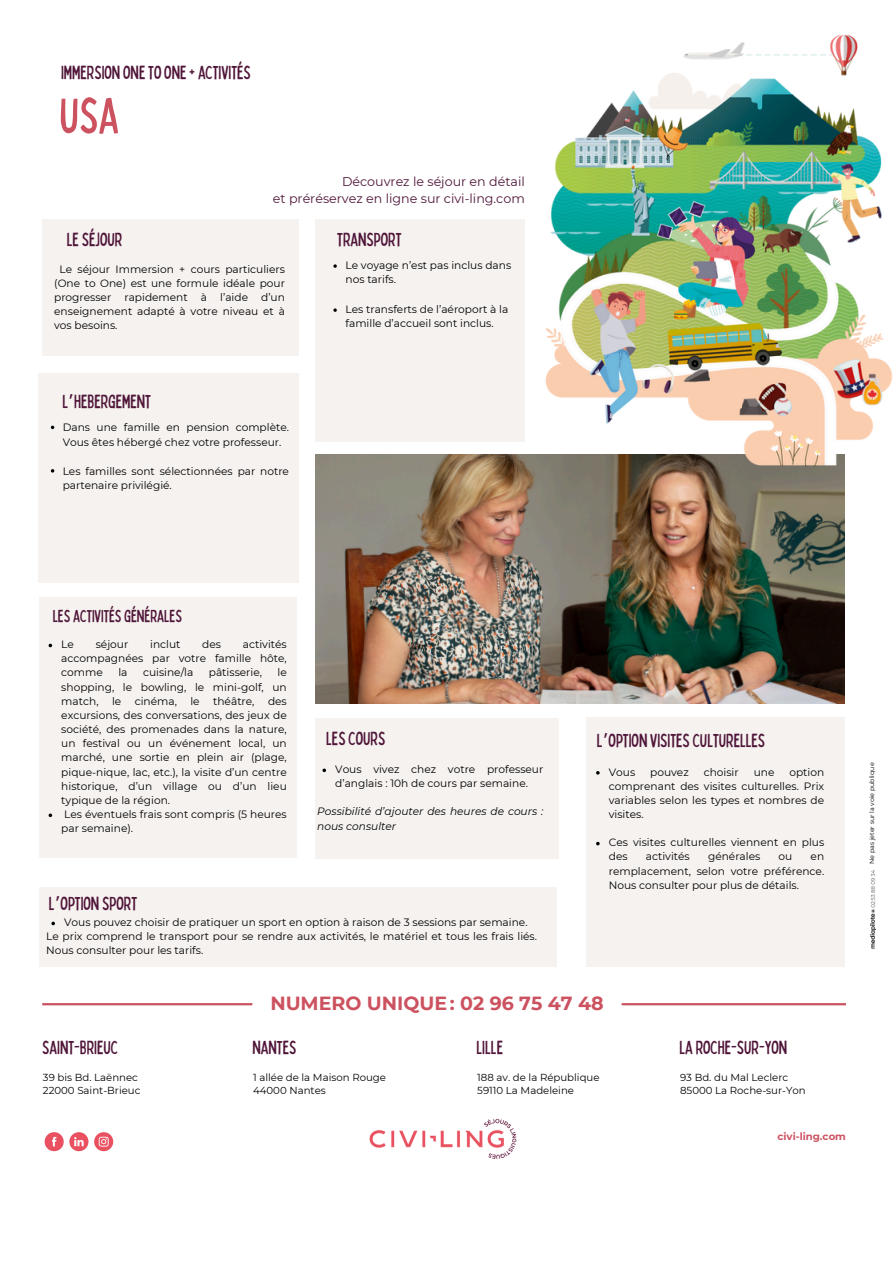
<style>
.page{position:relative;width:894px;height:1264px;background:#fff}
.page>*{position:absolute;margin:0;border:0;box-sizing:border-box;transform-origin:0 0}
.t1{font:condensed 50.55px "Bobby Jones";color:#cc5260}
.t2{font:condensed 19.05px "Bobby Jones";color:#501639}
.t3{font:700 19.05px "Montserrat";color:#cc5260}
.t4{font:condensed 18.9px "Bobby Jones";color:#501639}
.t5{font:condensed 17.4px "Bobby Jones";color:#501639}
.t6{font:12.6px/17.1px "Montserrat";color:#501639;text-align:right}
.t7{font:10.65px/14.1px "Montserrat";color:#000}
.t8{font:italic 10.65px/14.1px "Montserrat";color:#000}
.t9{font:10.2px/13.5px "Montserrat";color:#000}
.t10{font:700 10.2px "Montserrat";color:#cc5260}
.t11{font:6.3px "Montserrat";color:#000}
.s1{font-family:"Noto Sans Gurmukhi";font-stretch:normal}
</style>
<div class="page">
<img style="left:369px;top:1118px;width:148px;height:41px">
<hr style="left:42px;top:1003px;width:210px;height:2px;background:#cc5260">
<hr style="left:621px;top:1003px;width:224px;height:2px;background:#cc5260">
<img style="left:44px;top:1132px;width:70px;height:20px">
<img style="left:870px;top:870px;width:5px;height:79px">
<div style="left:42px;top:219px;width:256px;height:137px;background:#f5f2f0"></div>
<div style="left:315px;top:219px;width:209px;height:222px;background:#f5f2f0"></div>
<div style="left:39px;top:373px;width:259px;height:209px;background:#f5f2f0"></div>
<svg style="left:51px;top:425px;width:3px;height:4px"></svg>
<div style="left:315px;top:718px;width:244px;height:140px;background:#f5f2f0"></div>
<svg style="left:322px;top:768px;width:4px;height:4px"></svg>
<div style="left:39px;top:597px;width:257px;height:260px;background:#f5f2f0"></div>
<div style="left:586px;top:716px;width:258px;height:250px;background:#f5f2f0"></div>
<div style="left:39px;top:886px;width:517px;height:80px;background:#f5f2f0"></div>
<img style="left:315px;top:455px;width:529px;height:248px">
<img style="left:443px;top:34px;width:450px;height:553px">
<svg style="left:49px;top:813px;width:3px;height:4px"></svg>
<svg style="left:333px;top:264px;width:4px;height:4px"></svg>
<svg style="left:333px;top:308px;width:4px;height:4px"></svg>
<svg style="left:51px;top:921px;width:4px;height:4px"></svg>
<p class="t4" style="left:61px;top:60px;width:191px">IMMERSION ONETOONE+ ACTIVITÉS</p>
<h6 class="t1" style="left:59px;top:83px;width:61px">USA</h6>
<p class="t6" style="left:273px;top:173px;width:253px">Découvrez le séjour en détail<br>et préréservez en ligne sur civi-ling.com</p>
<p class="t2" style="left:67px;top:227px;width:57px">LE SÉJOUR</p>
<p class="t7" style="left:54px;top:262px;width:232px;text-align:justify;text-indent:5px">Le séjour Immersion + cours particuliers (One to One) est une formule idéale pour progresser rapidement à l’aide d’un enseignement adapté à votre niveau et à vos besoins.</p>
<h4 class="t2" style="left:62px;top:389px;width:90px">L<span class="s1">’</span>HEBERGEMENT</h4>
<h3 class="t7" style="left:63px;top:420px;width:228px;line-height:14.5px">Dans une famille en pension complète.<br>Vous êtes hébergé chez votre professeur.</h3>
<h6 class="t7" style="left:63px;top:463px;width:228px;line-height:14.5px">Les familles sont sélectionnées par notre partenaire privilégié.</h6>
<p class="t2" style="left:337px;top:227px;width:66px">TRANSPORT</p>
<h3 class="t7" style="left:345px;top:257px;width:167px">Le voyage n’est pas inclus dans nos tarifs.</h3>
<p class="t7" style="left:345px;top:302px;width:164px">Les transferts de l’aéroport à la famille d’accueil sont inclus.</p>
<p class="t5" style="left:53px;top:605px;width:131px">LES ACTIVITÉS GÉNÉRALES</p>
<p class="t7" style="left:61px;top:637px;width:14px">Le</p>
<p class="t7" style="left:96px;top:637px;width:34px">séjour</p>
<p class="t7" style="left:150px;top:637px;width:32px">inclut</p>
<p class="t7" style="left:202px;top:637px;width:20px">des</p>
<p class="t7" style="left:61px;top:637px;width:227px;text-align:justify;text-indent:181px">activités accompagnées par votre famille hôte, comme</p>
<p class="t7" style="left:118px;top:665px;width:11px">la</p>
<p class="t7" style="left:143px;top:665px;width:52px">cuisine/la</p>
<p class="t7" style="left:209px;top:665px;width:55px">pâtisserie,</p>
<p class="t7" style="left:61px;top:665px;width:227px;text-align:justify;text-indent:216px">le shopping, le bowling, le mini-golf, un match,</p>
<p class="t7" style="left:61px;top:694px;width:227px;text-align:justify;text-indent:207px">des excursions, des conversations, des jeux de société, des promenades dans la nature, un festival ou un événement local, un marché, une sortie en plein air (plage, pique-nique, lac, etc.), la visite d’un centre historique, d’un village ou d’un lieu typique de la région.</p>
<h3 class="t7" style="left:61px;top:807px;width:227px">Les éventuels frais sont compris (5 heures par semaine).</h3>
<p class="t7" style="left:112px;top:694px;width:11px">le</p>
<p class="t7" style="left:135px;top:694px;width:44px">cinéma,</p>
<p class="t7" style="left:190px;top:694px;width:11px">le</p>
<p class="t7" style="left:213px;top:694px;width:43px">théâtre,</p>
<h3 class="t2" style="left:326px;top:726px;width:61px">LES COURS</h3>
<p class="t7" style="left:335px;top:762px;width:209px">Vous vivez chez votre professeur d’anglais : 10h de cours par semaine.</p>
<p class="t8" style="left:317px;top:804px;width:227px">Possibilité d’ajouter des heures de cours : nous consulter</p>
<h3 class="t2" style="left:49px;top:891px;width:90px">L<span class="s1">’</span>OPTION SPORT</h3>
<p class="t7" style="left:64px;top:915px;width:465px">Vous pouvez choisir de pratiquer un sport en option à raison de 3 sessions par semaine.</p>
<h6 class="t7" style="left:46px;top:929px;width:492px">Le prix comprend le transport pour se rendre aux activités, le matériel et tous les frais liés.<br>Nous consulter pour les tarifs.</h6>
<p class="t2" style="left:596px;top:728px;width:170px">L<span class="s1">’</span>OPTION VISITES CULTURELLES</p>
<h3 class="t7" style="left:608px;top:764px;width:28px">Vous</h3>
<h3 class="t7" style="left:650px;top:764px;width:40px">pouvez</h3>
<h3 class="t7" style="left:703px;top:764px;width:36px">choisir</h3>
<h3 class="t7" style="left:753px;top:764px;width:22px">une</h3>
<h3 class="t7" style="left:608px;top:764px;width:217px;text-align:justify;text-indent:180px">option comprenant des visites culturelles. Prix variables selon les types et nombres de visites.</h3>
<p class="t7" style="left:608px;top:835px;width:217px">Ces visites culturelles viennent en plus des</p>
<p class="t7" style="left:645px;top:849px;width:45px">activités</p>
<p class="t7" style="left:707px;top:849px;width:54px">générales</p>
<p class="t7" style="left:778px;top:849px;width:15px">ou</p>
<p class="t7" style="left:608px;top:849px;width:217px;text-align:justify;text-indent:202px">en remplacement, selon votre préférence.<br>Nous consulter pour plus de détails.</p>
<h3 class="t2" style="left:42px;top:1034px;width:77px">SAINT-BRIEUC</h3>
<h2 class="t9" style="left:43px;top:1070px;width:99px">39 bis Bd. Laënnec<br>22000 Saint-Brieuc</h2>
<h3 class="t3" style="left:270px;top:991px;width:335px">NUMERO UNIQUE: 02 96 75 47 48</h3>
<h6 class="t2" style="left:252px;top:1034px;width:45px">NANTES</h6>
<h6 class="t2" style="left:476px;top:1034px;width:28px">LILLE</h6>
<p class="t2" style="left:679px;top:1034px;width:109px">LA ROCHE-SUR-YON</p>
<h3 class="t9" style="left:253px;top:1070px;width:134px">1 allée de la Maison Rouge</h3>
<h3 class="t9" style="left:253px;top:1083px;width:74px">44000 Nantes</h3>
<p class="t9" style="left:477px;top:1070px;width:124px">188 av. de la République</p>
<h6 class="t9" style="left:477px;top:1083px;width:98px">59110 La Madeleine</h6>
<p class="t9" style="left:680px;top:1070px;width:109px">93 Bd. du Mal Leclerc</p>
<p class="t9" style="left:680px;top:1083px;width:127px">85000 La Roche-sur-Yon</p>
<p class="t10" style="left:777px;top:1130px;width:70px">civi-ling.com</p>
<p class="t11" style="left:867px;top:863px;width:103px;rotate:-90deg">Ne pas jeter sur la voie publique</p>
</div>
